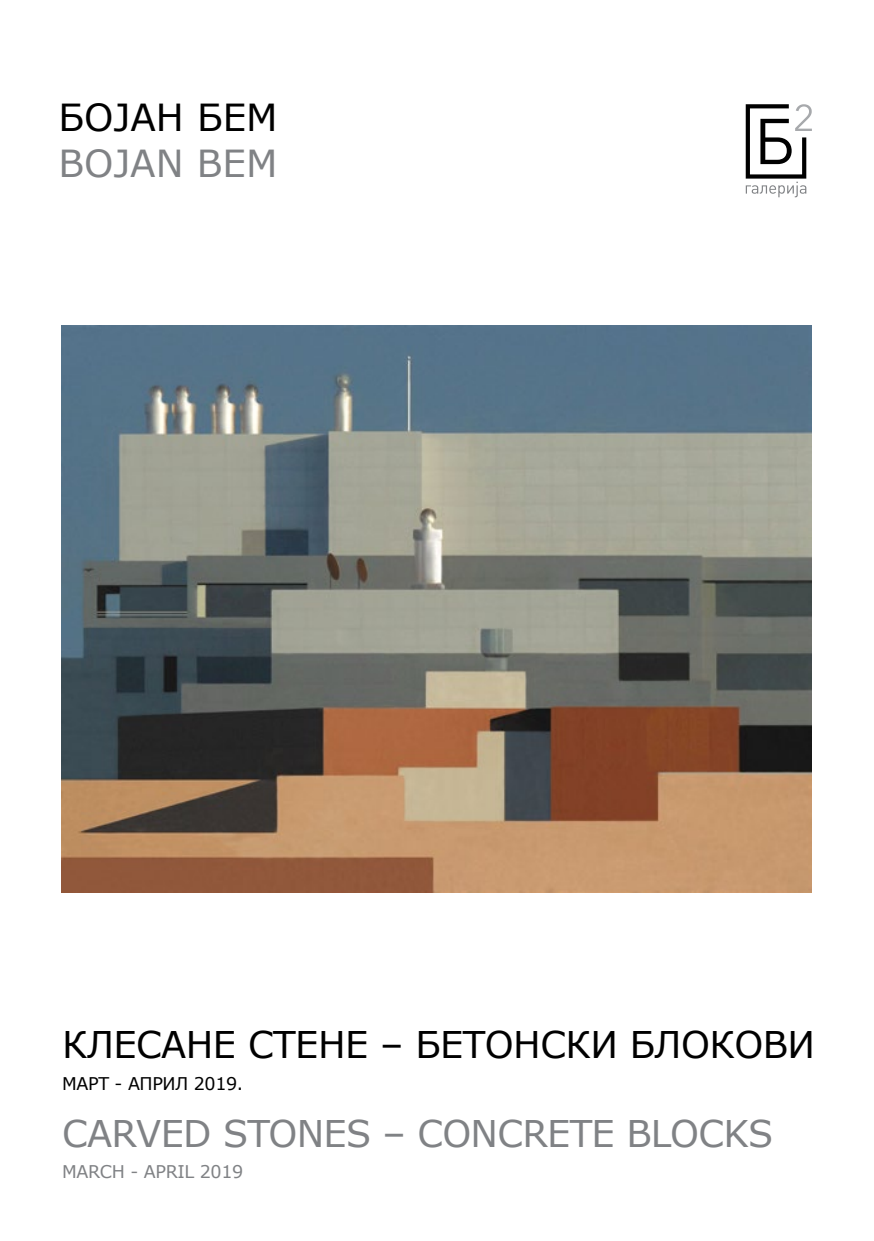
<style>
.page{position:relative;width:874px;height:1241px;background:#fff}
.page>*{position:absolute;margin:0;border:0;box-sizing:border-box;transform-origin:0 0}
.t1{font:37.27px "Verdana";color:#000}
.t2{font:37.27px "Verdana";color:#808285}
.t3{font:36.75px "Verdana";letter-spacing:-.015em;color:#000}
.t4{font:36.75px "Verdana";letter-spacing:-.02em;color:#808285}
.t5{font:17.5px "Verdana";letter-spacing:-.02em;color:#000}
.t6{font:17.5px "Verdana";letter-spacing:-.02em;color:#808285}
</style>
<div class="page">
<img style="left:62px;top:325px;width:749px;height:566px">
<svg style="left:745px;top:104px;width:66px;height:93px"></svg>
<p class="t1" style="left:59px;top:92px;width:220px">БОЈАН БЕМ</p>
<p class="t2" style="left:59px;top:137px;width:220px">BOJAN BEM</p>
<p class="t3" style="left:62px;top:1019px;width:754px">КЛЕСАНЕ СТЕНЕ – БЕТОНСКИ БЛОКОВИ</p>
<p class="t5" style="left:62px;top:1071px;width:183px">МАРТ - АПРИЛ 2019.</p>
<p class="t4" style="left:62px;top:1107px;width:712px">CARVED STONES – CONCRETE BLOCKS</p>
<p class="t6" style="left:62px;top:1159px;width:183px">MARCH - APRIL 2019</p>
</div>
